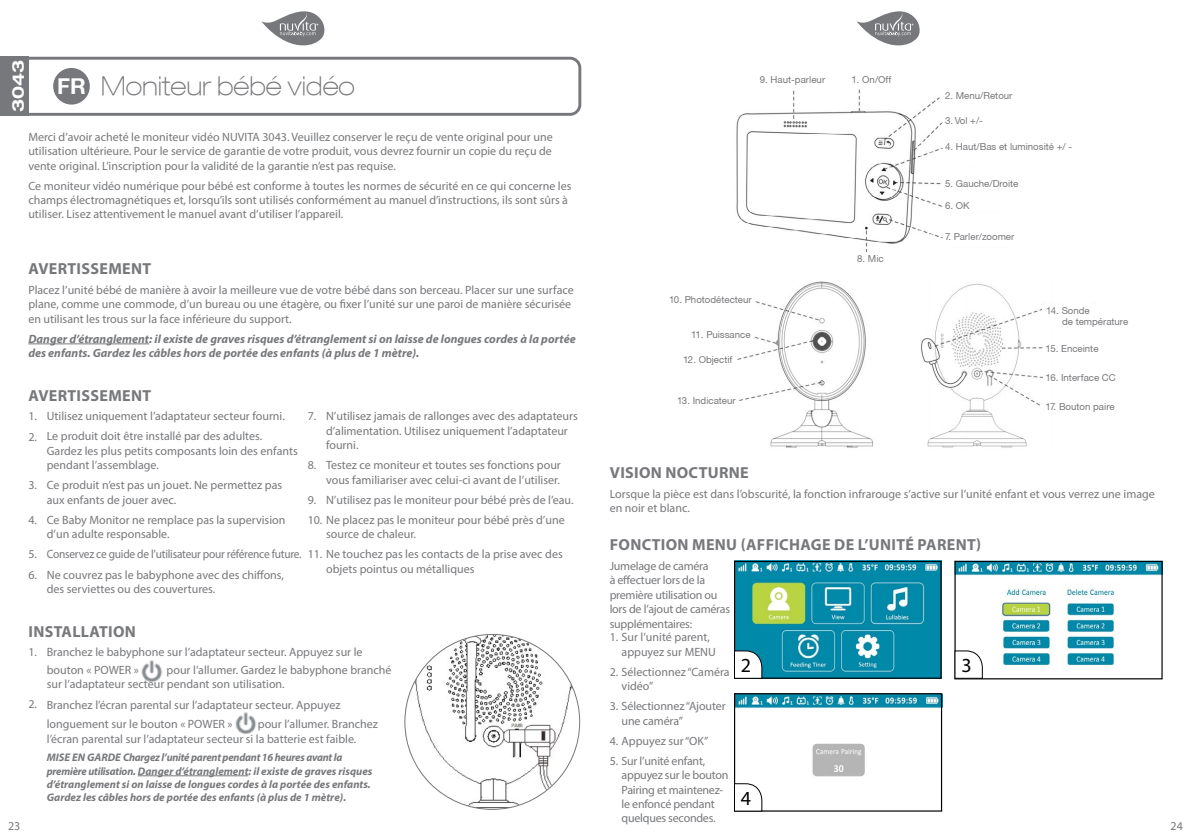
<style>
.page{position:relative;width:1191px;height:840px;background:#fff}
.page>*{position:absolute;margin:0;border:0;box-sizing:border-box;transform-origin:0 0}
.t1{font:100 expanded 26px "Helvetica Neue LT";color:#77787b}
.t2{font:20px "Myriad Pro";color:#000}
.t3{font:700 16px "Myriad Pro";letter-spacing:.02em;color:#77787b}
.t4{font:700 expanded 16px "Helvetica Neue LT";color:#fff}
.t5{font:12px/14.4px "Myriad Pro";color:#77787b}
.t6{font:12px/14.4px "Myriad Pro";letter-spacing:-.02em;color:#77787b}
.t7{font:italic 700 12px/14.4px "Myriad Pro";color:#77787b}
.t8{font:12px/20px "Myriad Pro";letter-spacing:-.02em;color:#77787b;scale:.95 1}
.t9{font:italic 700 11px/13.2px "Myriad Pro";color:#77787b}
.t10{font:9.6px/11.6px "Helvetica Neue CE";color:#77787b}
.s1{font-weight:700;font-stretch:normal;font-size:21.8px;color:#fff}
</style>
<div class="page">
<svg style="left:261px;top:11px;width:64px;height:34px"></svg>
<svg style="left:857px;top:11px;width:63px;height:34px"></svg>
<div style="left:53px;top:68px;width:37px;height:36px;background:#77787b;border-radius:50%"></div>
<div style="left:0;top:57px;width:581px;height:59px;border:3px solid #77787b;border-radius:10px"></div>
<div style="left:0;top:57px;width:28px;height:59px;background:#77787b"></div>
<hr style="left:28px;top:343px;width:121px;height:1px;background:#77787b">
<hr style="left:138px;top:775px;width:110px;height:1px;background:#77787b">
<img style="left:141px;top:660px;width:21px;height:21px">
<img style="left:235px;top:712px;width:21px;height:21px">
<img style="left:736px;top:562px;width:203px;height:114px">
<div style="left:734px;top:560px;width:207px;height:118px;border:1px solid #000"></div>
<img style="left:956px;top:562px;width:204px;height:104px">
<div style="left:954px;top:560px;width:208px;height:119px;border:1px solid #000"></div>
<img style="left:736px;top:694px;width:204px;height:83px">
<div style="left:734px;top:692px;width:208px;height:119px;border:1px solid #000"></div>
<svg style="left:954px;top:649px;width:29px;height:30px"></svg>
<svg style="left:734px;top:649px;width:29px;height:30px"></svg>
<svg style="left:734px;top:782px;width:29px;height:29px"></svg>
<img style="left:405px;top:634px;width:174px;height:174px;border-radius:87px">
<img style="left:737px;top:281px;width:306px;height:167px">
<img style="left:736px;top:89px;width:207px;height:163px">
<div style="left:677px;top:293px;width:77px;height:13px;background:#fff"></div>
<div style="left:677px;top:331px;width:76px;height:12px;background:#fff"></div>
<div style="left:677px;top:394px;width:62px;height:12px;background:#fff"></div>
<div style="left:1042px;top:304px;width:98px;height:21px;background:#fff"></div>
<h3 class="t4" style="left:8px;top:112px;width:54px;rotate:-90deg">3043</h3>
<h1 class="t1" style="left:57px;top:70px;width:299px"><span class="s1">FR</span> Moniteur bébé vidéo</h1>
<p class="t5" style="left:28px;top:129px;width:526px;text-align:justify">Merci d’avoir acheté le moniteur vidéo NUVITA 3043. Veuillez conserver le reçu de vente original pour une utilisation ultérieure. Pour le service de garantie de votre produit, vous devrez fournir un copie du reçu de vente original. L’inscription pour la validité de la garantie n’est pas requise.</p>
<p class="t5" style="left:28px;top:178px;width:545px">Ce moniteur vidéo numérique pour bébé est conforme à toutes les normes de sécurité en ce qui concerne les champs électromagnétiques et, lorsqu’ils sont utilisés conformément au manuel d’instructions, ils sont sûrs à utiliser. Lisez attentivement le manuel avant d’utiliser l’appareil.</p>
<h3 class="t3" style="left:29px;top:258px;width:124px">AVERTISSEMENT</h3>
<p class="t10" style="left:760px;top:74px;width:67px">9. Haut-parleur</p>
<p class="t10" style="left:851px;top:73px;width:41px">1. On/Off</p>
<p class="t10" style="left:857px;top:253px;width:28px">8. Mic</p>
<p class="t10" style="left:945px;top:90px;width:69px">2. Menu/Retour</p>
<p class="t10" style="left:945px;top:114px;width:39px">3. Vol +/-</p>
<p class="t10" style="left:945px;top:141px;width:129px">4. Haut/Bas et luminosité +/ -</p>
<p class="t10" style="left:945px;top:177px;width:75px">5. Gauche/Droite</p>
<p class="t10" style="left:945px;top:200px;width:26px">6. OK</p>
<p class="t10" style="left:945px;top:230px;width:71px">7. Parler/zoomer</p>
<p class="t5" style="left:28px;top:282px;width:547px">Placez l’unité bébé de manière à avoir la meilleure vue de votre bébé dans son berceau. Placer sur une surface plane, comme une commode, d’un bureau ou une étagère, ou fixer l’unité sur une paroi de manière sécurisée en utilisant les trous sur la face inférieure du support.</p>
<p class="t7" style="left:28px;top:331px;width:549px">Danger d’étranglement: il existe de graves risques d’étranglement si on laisse de longues cordes à la portée des enfants. Gardez les câbles hors de portée des enfants (à plus de 1 mètre).</p>
<p class="t10" style="left:669px;top:293px;width:84px">10. Photodétecteur</p>
<p class="t10" style="left:691px;top:329px;width:61px">11. Puissance</p>
<p class="t10" style="left:683px;top:354px;width:51px">12. Objectif</p>
<p class="t10" style="left:677px;top:394px;width:60px">13. Indicateur</p>
<p class="t10" style="left:1062px;top:304px;width:68px;text-indent:-16px">14. Sonde<br>de température</p>
<p class="t10" style="left:1045px;top:343px;width:55px">15. Enceinte</p>
<p class="t10" style="left:1045px;top:372px;width:72px">16. Interface CC</p>
<p class="t10" style="left:1045px;top:400px;width:71px">17. Bouton paire</p>
<h3 class="t3" style="left:29px;top:385px;width:124px">AVERTISSEMENT</h3>
<p class="t5" style="left:47px;top:406px;width:240px;line-height:20px">Utilisez uniquement l’adaptateur secteur fourni.<br>Le produit doit être installé par des adultes.</p>
<p class="t5" style="left:47px;top:443px;width:253px">Gardez les plus petits composants loin des enfants pendant l’assemblage.</p>
<p class="t5" style="left:47px;top:477px;width:237px">Ce produit n’est pas un jouet. Ne permettez pas aux enfants de jouer avec.</p>
<p class="t5" style="left:47px;top:512px;width:240px">Ce Baby Monitor ne remplace pas la supervision d’un adulte responsable.</p>
<p class="t8" style="left:47px;top:544px;width:270px">Conservez ce guide de l’utilisateur pour référence future.<br>Ne couvrez pas le babyphone avec des chiffons,</p>
<p class="t5" style="left:47px;top:581px;width:170px">des serviettes ou des couvertures.</p>
<p class="t5" style="left:326px;top:409px;width:253px">N’utilisez jamais de rallonges avec des adaptateurs d’alimentation. Utilisez uniquement l’adaptateur fourni.</p>
<p class="t5" style="left:326px;top:457px;width:236px">Testez ce moniteur et toutes ses fonctions pour vous familiariser avec celui-ci avant de l’utiliser.</p>
<p class="t5" style="left:326px;top:492px;width:249px">N’utilisez pas le moniteur pour bébé près de l’eau.</p>
<p class="t5" style="left:326px;top:512px;width:240px;text-indent:-18px">10. Ne placez pas le moniteur pour bébé près d’une source de chaleur.</p>
<p class="t5" style="left:326px;top:546px;width:238px;text-indent:-18px">11. Ne touchez pas les contacts de la prise avec des objets pointus ou métalliques</p>
<p class="t5" style="left:308px;top:409px;width:10px">7.</p>
<p class="t5" style="left:28px;top:406px;width:10px;line-height:20px">1.<br>2.</p>
<p class="t5" style="left:308px;top:457px;width:10px">8.</p>
<p class="t5" style="left:308px;top:492px;width:10px">9.</p>
<h3 class="t3" style="left:610px;top:462px;width:140px">VISION NOCTURNE</h3>
<p class="t5" style="left:28px;top:477px;width:10px">3.</p>
<p class="t5" style="left:28px;top:512px;width:10px">4.</p>
<p class="t5" style="left:28px;top:544px;width:10px;line-height:20px">5.<br>6.</p>
<p class="t5" style="left:609px;top:486px;width:546px">Lorsque la pièce est dans l’obscurité, la fonction infrarouge s’active sur l’unité enfant et vous verrez une image en noir et blanc.</p>
<h3 class="t3" style="left:610px;top:534px;width:373px">FONCTION MENU (AFFICHAGE DE L’UNITÉ PARENT)</h3>
<p class="t6" style="left:609px;top:558px;width:122px">Jumelage de caméra<br>à effectuer lors de la première utilisation ou lors de l’ajout de caméras supplémentaires:</p>
<h3 class="t3" style="left:29px;top:621px;width:109px">INSTALLATION</h3>
<p class="t5" style="left:609px;top:629px;width:102px">1. Sur l’unité parent,</p>
<p class="t5" style="left:609px;top:663px;width:122px">2. Sélectionnez “Caméra</p>
<p class="t5" style="left:609px;top:698px;width:117px">3. Sélectionnez “Ajouter</p>
<p class="t5" style="left:609px;top:732px;width:100px">4. Appuyez sur “OK”</p>
<p class="t6" style="left:609px;top:752px;width:97px">5. Sur l’unité enfant,</p>
<p class="t5" style="left:621px;top:643px;width:96px">appuyez sur MENU</p>
<p class="t5" style="left:621px;top:678px;width:33px">vidéo”</p>
<p class="t5" style="left:621px;top:712px;width:63px">une caméra”</p>
<p class="t5" style="left:47px;top:643px;width:317px;line-height:17.6px">Branchez le babyphone sur l’adaptateur secteur. Appuyez sur le bouton « POWER »</p>
<p class="t5" style="left:28px;top:644px;width:10px">1.</p>
<h2 class="t2" style="left:741px;top:652px;width:12px">2</h2>
<h2 class="t2" style="left:961px;top:652px;width:12px">3</h2>
<p class="t5" style="left:47px;top:662px;width:346px;text-indent:120px">pour l’allumer. Gardez le babyphone branché sur l’adaptateur secteur pendant son utilisation.</p>
<p class="t5" style="left:47px;top:694px;width:295px;line-height:19.6px">Branchez l’écran parental sur l’adaptateur secteur. Appuyez longuement sur le bouton « POWER »</p>
<p class="t5" style="left:28px;top:696px;width:10px">2.</p>
<p class="t5" style="left:47px;top:716px;width:333px;text-indent:211px">pour l’allumer. Branchez l’écran parental sur l’adaptateur secteur si la batterie est faible.</p>
<p class="t9" style="left:47px;top:750px;width:327px">MISE EN GARDE Chargez l’unité parent pendant 16 heures avant la première utilisation. Danger d’étranglement: il existe de graves risques d’étranglement si on laisse de longues cordes à la portée des enfants.<br>Gardez les câbles hors de portée des enfants (à plus de 1 mètre).</p>
<p class="t6" style="left:621px;top:767px;width:108px">appuyez sur le bouton<br>Pairing et maintenez&shy;le enfoncé pendant quelques secondes.</p>
<h2 class="t2" style="left:741px;top:785px;width:12px">4</h2>
<p class="t5" style="left:8px;top:818px;width:14px">23</p>
<p class="t5" style="left:1170px;top:818px;width:14px">24</p>
</div>
